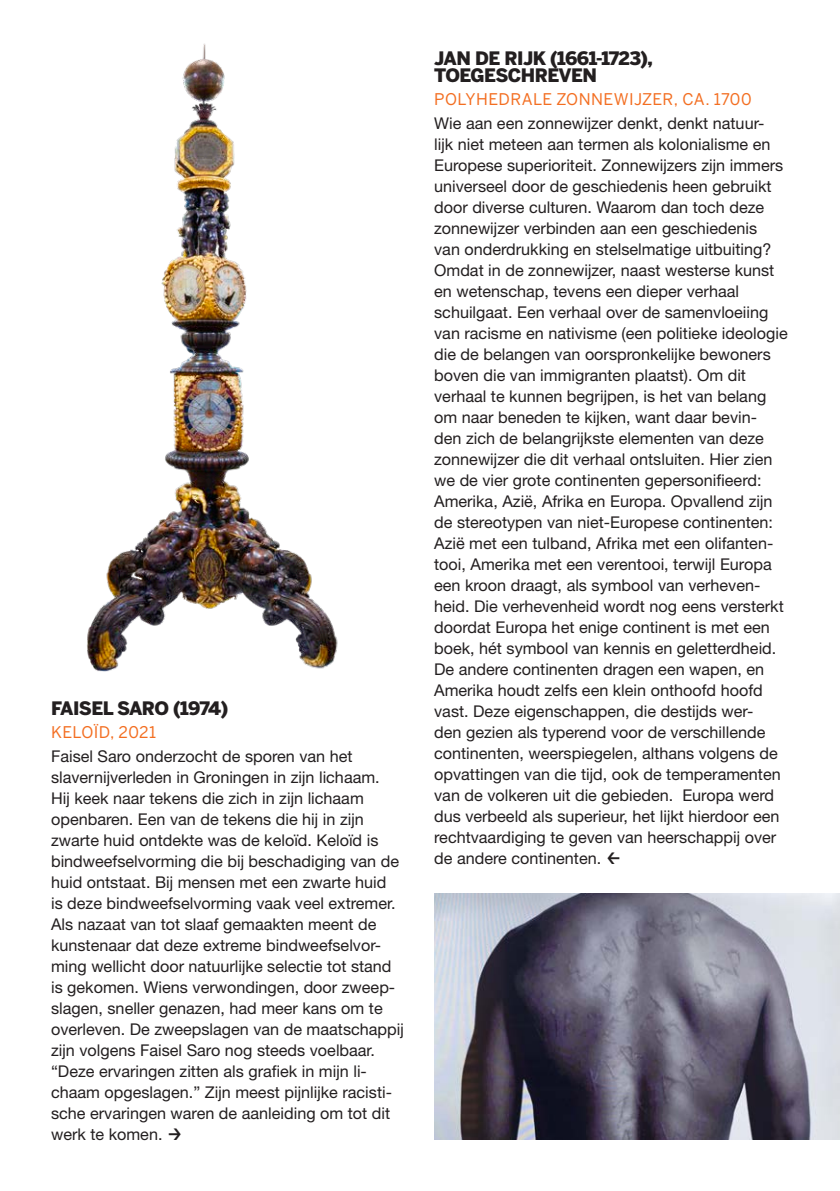
<style>
.page{position:relative;width:840px;height:1191px;background:#fff}
.page>*{position:absolute;margin:0;border:0;box-sizing:border-box;transform-origin:0 0}
.GMF_-_KOPJE{font:900 18.4px/17.6px "Benton Sans";letter-spacing:-.03em;color:#231f20}
.GMF_-_Brood__NL{font:16.2px/21px "Helvetica Neue LT Pro";color:#231f20}
.GMF_-_Titel{font:16.2px/21px "Helvetica Neue LT Pro";color:#231f20}
.GMF_-_Titel-2{font:16px "Benton Sans";letter-spacing:.02em;color:#f36e21}
.s1{font-family:"Helvetica Now Display";font-weight:700}
</style>
<div class="page">
<img style="left:87px;top:43px;width:251px;height:629px">
<img style="left:434px;top:893px;width:405px;height:247px">
<p class="GMF_-_KOPJE" style="left:51px;top:699px;width:178px">FAISEL SARO (1974)</p>
<p class="GMF_-_Titel-2" style="left:51px;top:723px;width:106px">KELOÏD, 2021</p>
<p class="GMF_-_Titel" style="left:51px;top:745px;width:354px">Faisel Saro onderzocht de sporen van het slavernijverleden in Groningen in zijn lichaam.<br>Hij keek naar tekens die zich in zijn lichaam openbaren. Een van de tekens die hij in zijn zwarte huid ontdekte was de keloïd. Keloïd is bindweefselvorming die bij beschadiging van de huid ontstaat. Bij mensen met een zwarte huid<br>is deze bindweefselvorming vaak veel extremer.<br>Als nazaat van tot slaaf gemaakten meent de kunstenaar dat deze extreme bindweefselvor&shy;ming wellicht door natuurlijke selectie tot stand is gekomen. Wiens verwondingen, door zweep&shy;slagen, sneller genazen, had meer kans om te overleven. De zweepslagen van de maatschappij zijn volgens Faisel Saro nog steeds voelbaar. “Deze ervaringen zitten als grafiek in mijn li&shy;chaam opgeslagen.” Zijn meest pijnlijke racisti&shy;sche ervaringen waren de aanleiding om tot dit werk te komen. <span class="s1">→</span></p>
<p class="GMF_-_KOPJE" style="left:434px;top:49px;width:220px">JAN DE RIJK (1661-1723),<br>TOEGESCHREVEN</p>
<p class="GMF_-_Titel-2" style="left:434px;top:90px;width:319px">POLYHEDRALE ZONNEWIJZER, CA. 1700</p>
<p class="GMF_-_Brood__NL" style="left:434px;top:112px;width:355px">Wie aan een zonnewijzer denkt, denkt natuur-<br>lijk niet meteen aan termen als kolonialisme en Europese superioriteit. Zonnewijzers zijn immers universeel door de geschiedenis heen gebruikt door diverse culturen. Waarom dan toch deze zonnewijzer verbinden aan een geschiedenis<br>van onderdrukking en stelselmatige uitbuiting?<br>Omdat in de zonnewijzer, naast westerse kunst en wetenschap, tevens een dieper verhaal schuilgaat. Een verhaal over de samenvloeiing van racisme en nativisme (een politieke ideologie die de belangen van oorspronkelijke bewoners boven die van immigranten plaatst). Om dit verhaal te kunnen begrijpen, is het van belang om naar beneden te kijken, want daar bevin&shy;den zich de belangrijkste elementen van deze zonnewijzer die dit verhaal ontsluiten. Hier zien we de vier grote continenten gepersonifieerd:<br>Amerika, Azië, Afrika en Europa. Opvallend zijn de stereotypen van niet-Europese continenten:<br>Azië met een tulband, Afrika met een olifanten&shy;tooi, Amerika met een verentooi, terwijl Europa een kroon draagt, als symbool van verheven&shy;heid. Die verhevenheid wordt nog eens versterkt doordat Europa het enige continent is met een boek, hét symbool van kennis en geletterdheid.<br>De andere continenten dragen een wapen, en Amerika houdt zelfs een klein onthoofd hoofd vast. Deze eigenschappen, die destijds wer-<br>den gezien als typerend voor de verschillende continenten, weerspiegelen, althans volgens de opvattingen van die tijd, ook de temperamenten van de volkeren uit die gebieden. Europa werd dus verbeeld als superieur, het lijkt hierdoor een rechtvaardiging te geven van heerschappij over de andere continenten. <span class="s1">←</span></p>
</div>
